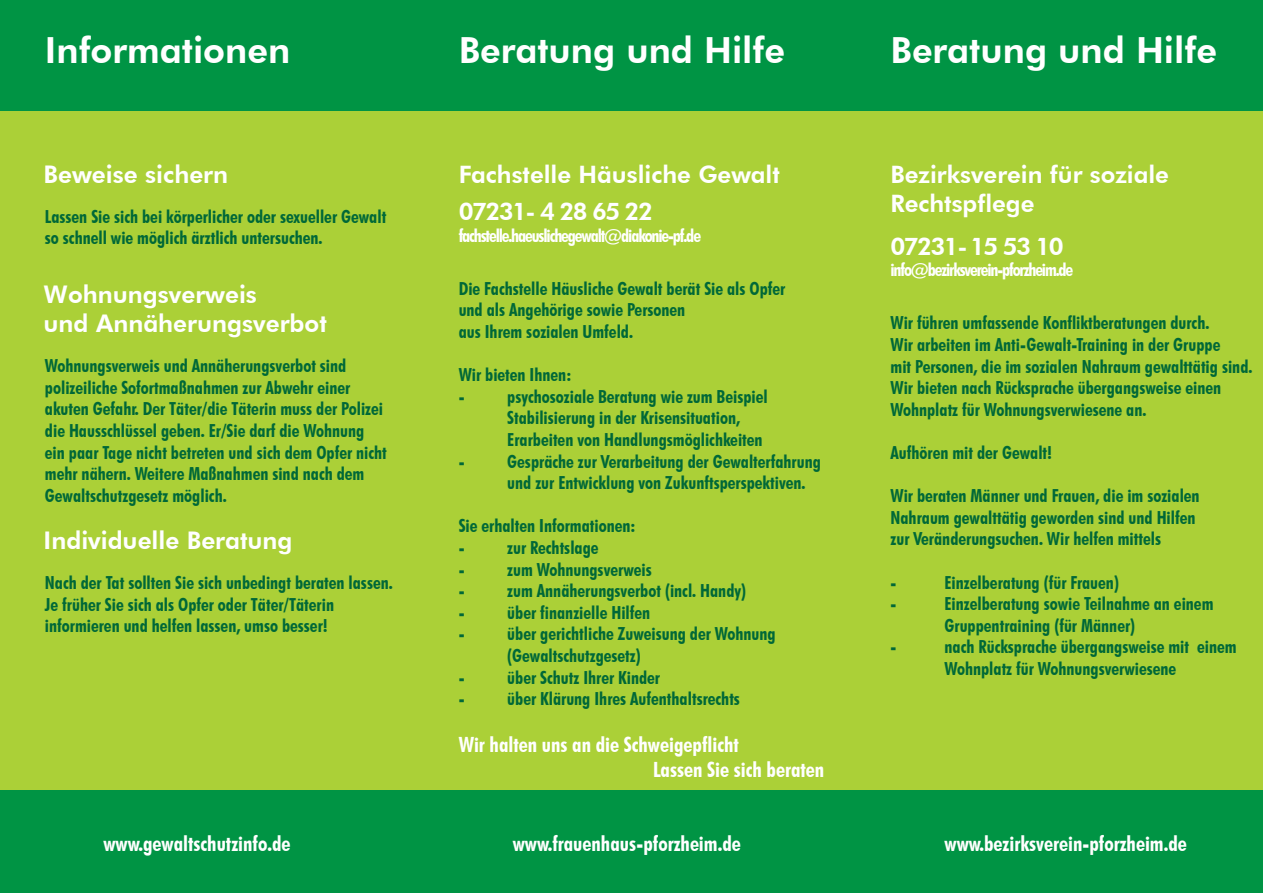
<style>
.page{position:relative;width:1263px;height:893px;background:#abd037}
.page>*{position:absolute;margin:0;border:0;box-sizing:border-box;transform-origin:0 0}
.t1{font:800 36px "Futura BT";color:#fff}
.t2{font:800 24.3px/29.1px "Futura BT";color:#fff}
.t3{font:800 24.3px "Futura BT";letter-spacing:-.065em;color:#fff}
.t4{font:800 24px/28.8px "Futura BT";color:#fff}
.t5{font:700 condensed 21px/25.2px "Futura BT";color:#fff}
.t6{font:700 condensed 18px/21.6px "Futura BT";color:#006838}
.t7{font:700 condensed 18px "Futura BT";letter-spacing:-.065em;color:#fff}
</style>
<div class="page">
<div style="left:0;top:791px;width:1263px;height:102px;background:#009444"></div>
<div style="left:0;top:0;width:1263px;height:111px;background:#009444"></div>
<p class="t1" style="left:45px;top:28px;width:247px">Informationen</p>
<p class="t1" style="left:459px;top:28px;width:328px">Beratung und Hilfe</p>
<p class="t1" style="left:890px;top:28px;width:328px">Beratung und Hilfe</p>
<p class="t2" style="left:44px;top:160px;width:186px">Beweise sichern</p>
<p class="t6" style="left:45px;top:206px;width:343px">Lassen Sie sich bei körperlicher oder sexueller Gewalt so schnell wie möglich ärztlich untersuchen.</p>
<p class="t2" style="left:44px;top:279px;width:285px">Wohnungsverweis<br>und Annäherungsverbot</p>
<p class="t6" style="left:45px;top:355px;width:343px">Wohnungsverweis und Annäherungsverbot sind polizeiliche Sofortmaßnahmen zur Abwehr einer akuten Gefahr. Der Täter/die Täterin muss der Polizei die Hausschlüssel geben. Er/Sie darf die Wohnung ein paar Tage nicht betreten und sich dem Opfer nicht mehr nähern. Weitere Maßnahmen sind nach dem Gewaltschutzgesetz möglich.</p>
<p class="t2" style="left:44px;top:525px;width:250px">Individuelle Beratung</p>
<p class="t6" style="left:45px;top:572px;width:349px">Nach der Tat sollten Sie sich unbedingt beraten lassen.<br>Je früher Sie sich als Opfer oder Täter/Täterin informieren und helfen lassen, umso besser!</p>
<p class="t4" style="left:459px;top:160px;width:323px">Fachstelle Häusliche Gewalt</p>
<p class="t4" style="left:890px;top:160px;width:280px">Bezirksverein für soziale<br>Rechtspflege</p>
<p class="t3" style="left:459px;top:197px;width:196px">07231- 4 28 65 22</p>
<p class="t7" style="left:459px;top:225px;width:244px">fachstelle.haeuslichegewalt@diakonie-pf.de</p>
<p class="t3" style="left:890px;top:231px;width:175px">07231- 15 53 10</p>
<p class="t7" style="left:890px;top:259px;width:184px">info@bezirksverein-pforzheim.de</p>
<p class="t6" style="left:459px;top:277px;width:328px">Die Fachstelle Häusliche Gewalt berät Sie als Opfer und als Angehörige sowie Personen<br>aus Ihrem sozialen Umfeld.</p>
<p class="t6" style="left:459px;top:364px;width:114px">Wir bieten Ihnen:</p>
<p class="t6" style="left:507px;top:385px;width:262px;text-indent:-49px">- psychosoziale Beratung wie zum Beispiel<br>Stabilisierung in der Krisensituation,<br>Erarbeiten von Handlungsmöglichkeiten</p>
<p class="t6" style="left:507px;top:450px;width:315px;text-indent:-49px">- Gespräche zur Verarbeitung der Gewalterfahrung und zur Entwicklung von Zukunftsperspektiven.</p>
<p class="t6" style="left:459px;top:515px;width:178px">Sie erhalten Informationen:</p>
<p class="t6" style="left:459px;top:537px;width:141px">- zur Rechtslage</p>
<p class="t6" style="left:459px;top:558px;width:195px">- zum Wohnungsverweis</p>
<p class="t6" style="left:459px;top:580px;width:289px">- zum Annäherungsverbot (incl. Handy)</p>
<p class="t6" style="left:459px;top:601px;width:193px">- über finanzielle Hilfen</p>
<p class="t6" style="left:507px;top:623px;width:270px;text-indent:-49px">- über gerichtliche Zuweisung der Wohnung (Gewaltschutzgesetz)</p>
<p class="t6" style="left:459px;top:666px;width:203px">- über Schutz Ihrer Kinder</p>
<p class="t6" style="left:459px;top:688px;width:283px">- über Klärung Ihres Aufenthaltsrechts</p>
<p class="t5" style="left:653px;top:732px;width:173px;text-indent:-194px">Wir halten uns an die Schweigepflicht<br>Lassen Sie sich beraten</p>
<p class="t6" style="left:890px;top:312px;width:363px">Wir führen umfassende Konfliktberatungen durch.<br>Wir arbeiten im Anti-Gewalt-Training in der Gruppe<br>mit Personen, die im sozialen Nahraum gewalttätig sind.<br>Wir bieten nach Rücksprache übergangsweise einen Wohnplatz für Wohnungsverwiesene an.</p>
<p class="t6" style="left:890px;top:442px;width:163px">Aufhören mit der Gewalt!</p>
<p class="t6" style="left:890px;top:485px;width:311px">Wir beraten Männer und Frauen, die im sozialen<br>Nahraum gewalttätig geworden sind und Hilfen zur Veränderungsuchen. Wir helfen mittels</p>
<p class="t6" style="left:890px;top:571px;width:7px">-</p>
<p class="t6" style="left:944px;top:571px;width:176px">Einzelberatung (für Frauen)</p>
<p class="t6" style="left:890px;top:593px;width:7px">-</p>
<p class="t6" style="left:944px;top:593px;width:270px">Einzelberatung sowie Teilnahme an einem<br>Gruppentraining (für Männer)</p>
<p class="t6" style="left:890px;top:636px;width:7px">-</p>
<p class="t6" style="left:944px;top:636px;width:294px">nach Rücksprache übergangsweise mit einem<br>Wohnplatz für Wohnungsverwiesene</p>
<p class="t5" style="left:103px;top:831px;width:188px">www.gewaltschutzinfo.de</p>
<p class="t5" style="left:513px;top:831px;width:230px">www.frauenhaus-pforzheim.de</p>
<p class="t5" style="left:944px;top:831px;width:244px">www.bezirksverein-pforzheim.de</p>
</div>
